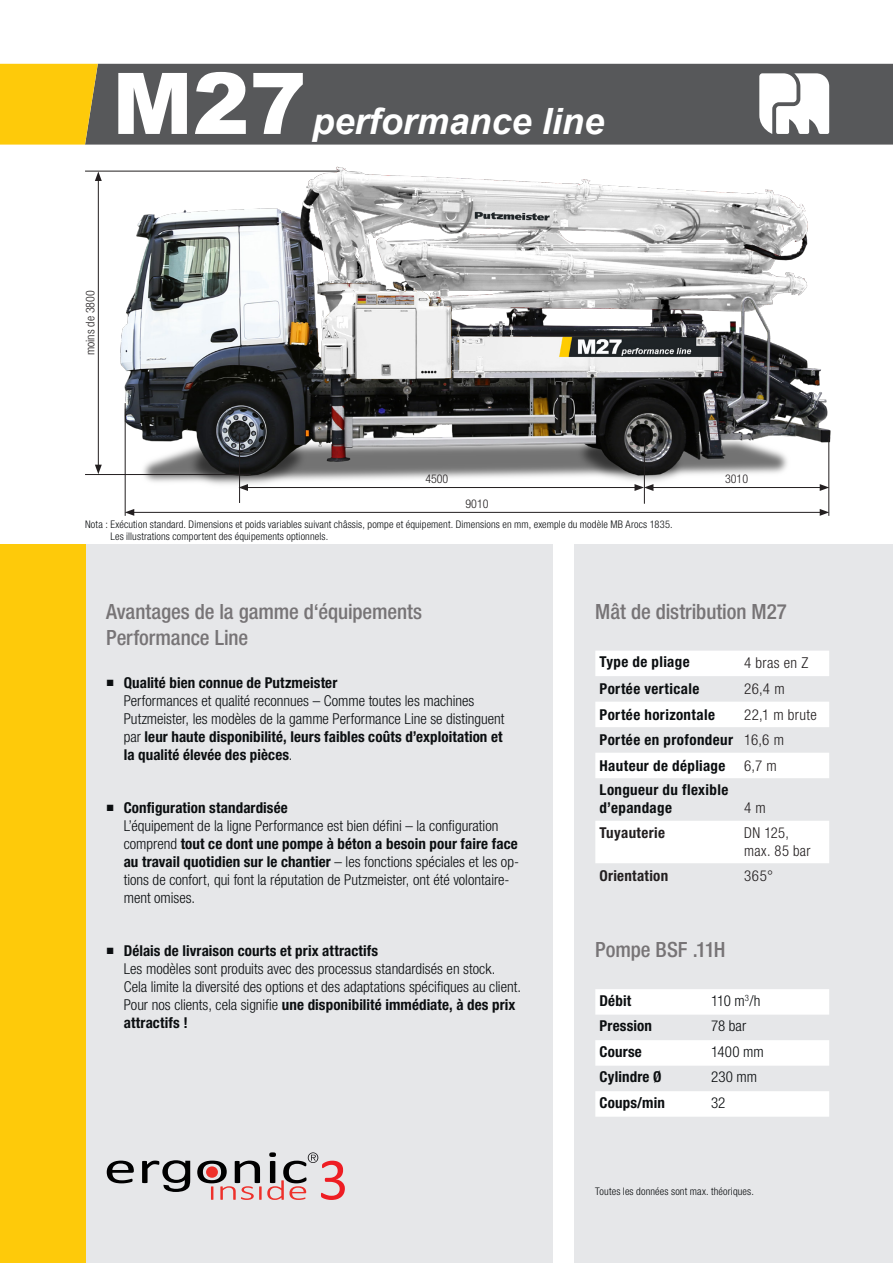
<style>
.page{position:relative;width:893px;height:1263px;background:#fff}
.page>*{position:absolute;margin:0;border:0;box-sizing:border-box;transform-origin:0 0}
.t1{font:900 85.2px "Arial";color:#fff}
.t2{font:italic 700 36.3px "Arial";color:#fff}
.t3{font:500 condensed 21px/26.2px "Helvetica Neue LT Pro";letter-spacing:-.005em;color:#777476}
.t4{font:300 condensed 15px/18px "Helvetica Neue LT Pro";color:#0b0e10}
.t5{font:700 condensed 15px/25.5px "Helvetica Neue LT Pro";letter-spacing:.025em;color:#0b0e10}
.t6{font:300 condensed 15px/18px "Helvetica Neue LT Pro";letter-spacing:.025em;color:#231f20}
.t7{font:700 condensed 15px "Helvetica Neue LT Pro";letter-spacing:.02em;color:#231f20}
.t8{font:300 condensed 12px "Helvetica Neue LT Pro";color:#231f20}
.t9{font:300 condensed 10.5px/12px "Helvetica Neue LT Pro";letter-spacing:.015em;color:#0b0e10}
.s1{font-weight:700}
.s2{font-weight:300;color:#231f20}
</style>
<div class="page">
<div style="left:98px;top:64px;width:795px;height:81px;background:#57585a"></div>
<svg style="left:0;top:64px;width:98px;height:81px;background:#f3c210"></svg>
<svg style="left:759px;top:73px;width:70px;height:61px"></svg>
<img style="left:85px;top:166px;width:746px;height:342px">
<hr style="left:828px;top:438px;width:1px;height:78px;background:#231f20">
<hr style="left:132px;top:512px;width:690px;height:1px;background:#231f20">
<svg style="left:126px;top:509px;width:8px;height:7px"></svg>
<svg style="left:820px;top:509px;width:9px;height:7px"></svg>
<hr style="left:125px;top:403px;width:1px;height:113px;background:#231f20">
<hr style="left:644px;top:438px;width:1px;height:66px;background:#231f20">
<hr style="left:239px;top:433px;width:1px;height:70px;background:#231f20">
<hr style="left:246px;top:487px;width:391px;height:1px;background:#231f20">
<svg style="left:238px;top:484px;width:10px;height:7px"></svg>
<hr style="left:651px;top:487px;width:171px;height:1px;background:#231f20">
<svg style="left:634px;top:484px;width:19px;height:7px"></svg>
<svg style="left:820px;top:484px;width:9px;height:7px"></svg>
<hr style="left:85px;top:474px;width:166px;height:1px;background:#231f20">
<hr style="left:85px;top:171px;width:255px;height:1px;background:#231f20">
<hr style="left:98px;top:179px;width:1px;height:288px;background:#231f20">
<svg style="left:95px;top:465px;width:7px;height:9px"></svg>
<svg style="left:95px;top:171px;width:7px;height:10px"></svg>
<div style="left:85px;top:544px;width:468px;height:719px;background:#e6e7e9"></div>
<div style="left:0;top:544px;width:85px;height:719px;background:#feca0a"></div>
<div style="left:574px;top:544px;width:319px;height:719px;background:#e6e7e9"></div>
<svg style="left:595px;top:651px;width:234px;height:212px;fill:#fff"></svg>
<svg style="left:595px;top:989px;width:234px;height:128px"></svg>
<svg style="left:107px;top:1152px;width:238px;height:48px"></svg>
<h1 class="t1" style="left:112px;top:42px;width:196px">M27</h1>
<h2 class="t2" style="left:312px;top:97px;width:293px">performance line</h2>
<p class="t8" style="left:83px;top:355px;width:66px;rotate:-90deg">moins de 3800</p>
<p class="t8" style="left:425px;top:472px;width:25px">4500</p>
<p class="t8" style="left:725px;top:472px;width:25px">3010</p>
<p class="t9" style="left:110px;top:518px;width:564px;text-indent:-25px">Nota : Exécution standard. Dimensions et poids variables suivant châssis, pompe et équipement. Dimensions en mm, exemple du modèle MB Arocs 1835.<br>Les illustrations comportent des équipements optionnels.</p>
<p class="t8" style="left:465px;top:497px;width:25px">9010</p>
<h3 class="t3" style="left:106px;top:598px;width:317px">Avantages de la gamme d‘équipements<br>Performance Line</h3>
<p class="t4" style="left:124px;top:673px;width:382px;text-indent:-17px">■ <span class="s1">Qualité bien connue de Putzmeister<br></span>Performances et qualité reconnues – Comme toutes les machines Putzmeister, les modèles de la gamme Performance Line se distinguent par <span class="s1">leur haute disponibilité, leurs faibles coûts d’exploitation et la qualité élevée des pièces</span>.</p>
<p class="t4" style="left:124px;top:798px;width:397px;text-indent:-17px">■ <span class="s1">Configuration standardisée<br></span>L’équipement de la ligne Performance est bien défini – la configuration comprend <span class="s1">tout ce dont une pompe à béton a besoin pour faire face au travail quotidien sur le chantier</span> – les fonctions spéciales et les op&shy;tions de confort, qui font la réputation de Putzmeister, ont été volontaire&shy;ment omises.</p>
<p class="t4" style="left:124px;top:941px;width:399px;text-indent:-17px">■ <span class="s1">Délais de livraison courts et prix attractifs<br></span>Les modèles sont produits avec des processus standardisés en stock.<br>Cela limite la diversité des options et des adaptations spécifiques au client.<br>Pour nos clients, cela signifie <span class="s1">une disponibilité immédiate, à des prix attractifs !</span></p>
<h3 class="t3" style="left:595px;top:598px;width:193px">Mât de distribution M27</h3>
<p class="t5" style="left:600px;top:649px;width:92px">Type de pliage</p>
<p class="t6" style="left:744px;top:653px;width:66px">4 bras en Z</p>
<p class="t5" style="left:600px;top:676px;width:101px">Portée verticale</p>
<p class="t6" style="left:744px;top:680px;width:42px">26,4 m</p>
<p class="t5" style="left:600px;top:701px;width:117px">Portée horizontale</p>
<p class="t5" style="left:600px;top:701px;width:219px;text-indent:145px"><span class="s2">22,1 m brute<br></span>Portée en profondeur <span class="s2">16,6 m<br></span>Hauteur de dépliage <span class="s2">6,7 m</span></p>
<p class="t5" style="left:600px;top:780px;width:130px;line-height:18px">Longueur du flexible d’epandage</p>
<p class="t6" style="left:744px;top:798px;width:23px">4 m</p>
<p class="t7" style="left:600px;top:824px;width:67px">Tuyauterie</p>
<p class="t6" style="left:744px;top:824px;width:68px">DN 125, max. 85 bar</p>
<p class="t7" style="left:600px;top:867px;width:70px">Orientation</p>
<p class="t6" style="left:744px;top:867px;width:30px">365°</p>
<h3 class="t3" style="left:595px;top:936px;width:132px">Pompe BSF .11H</h3>
<p class="t5" style="left:600px;top:987px;width:33px">Débit</p>
<p class="t4" style="left:711px;top:991px;width:51px">110 m<sup>3</sup>/h</p>
<p class="t5" style="left:600px;top:1013px;width:54px">Pression</p>
<p class="t4" style="left:711px;top:1017px;width:37px">78 bar</p>
<p class="t5" style="left:600px;top:1038px;width:44px">Course</p>
<p class="t4" style="left:711px;top:1042px;width:54px">1400 mm</p>
<p class="t5" style="left:600px;top:1064px;width:63px">Cylindre Ø</p>
<p class="t4" style="left:711px;top:1068px;width:48px">230 mm</p>
<p class="t5" style="left:600px;top:1090px;width:67px">Coups/min</p>
<p class="t4" style="left:711px;top:1093px;width:16px">32</p>
<p class="t9" style="left:595px;top:1185px;width:160px">Toutes les données sont max. théoriques.</p>
</div>
